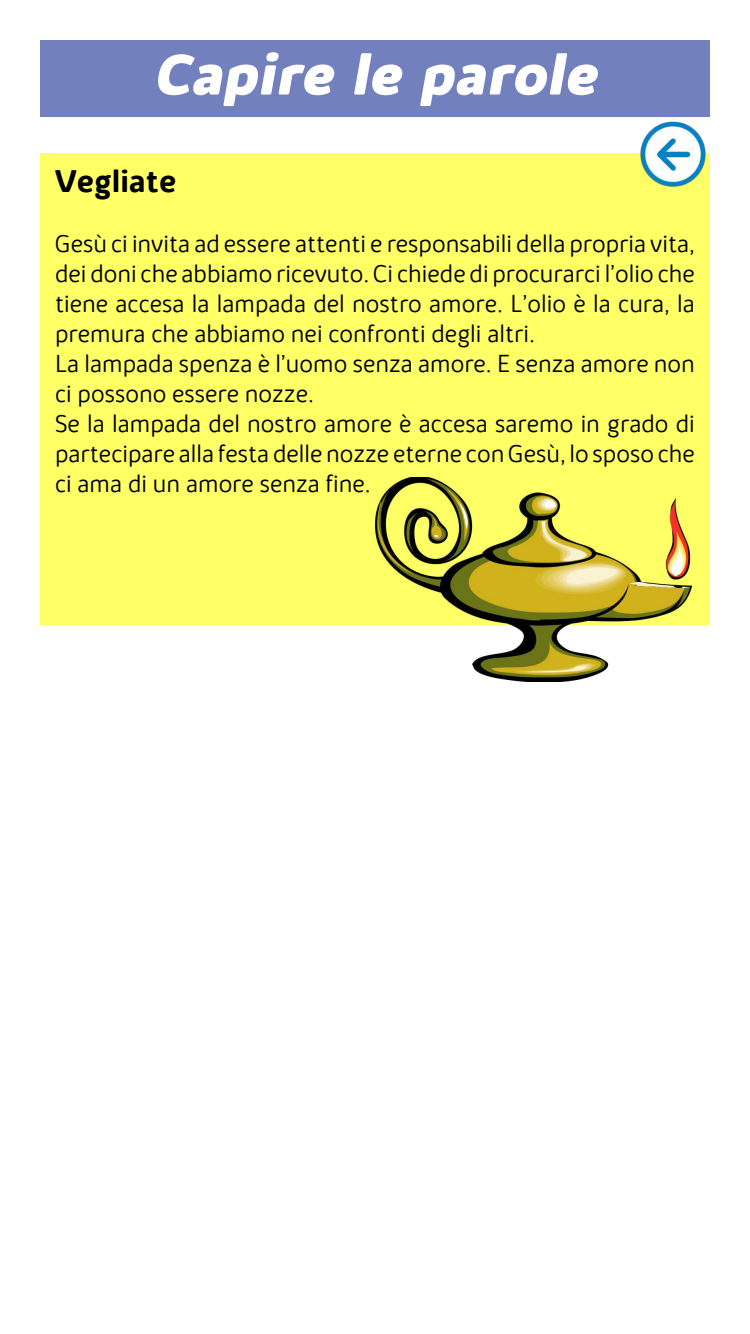
<style>
.page{position:relative;width:750px;height:1334px;background:#fff}
.page>*{position:absolute;margin:0;border:0;box-sizing:border-box;transform-origin:0 0}
.t1{font:italic 700 expanded 58.1px "Kabrio Alternate";color:#fff}
.t2{font:700 32px "Kabrio Alternate";color:#000}
.t3{font:300 25px/30px "Kabrio Alternate";color:#000}
</style>
<div class="page">
<div style="left:40px;top:153px;width:670px;height:472px;background:#ff6"></div>
<div style="left:40px;top:40px;width:670px;height:77px;background:#7281be"></div>
<img style="left:640px;top:121px;width:66px;height:66px">
<img style="left:375px;top:477px;width:317px;height:205px">
<h1 class="t1" style="left:153px;top:37px;width:445px">Capire le parole</h1>
<p class="t2" style="left:55px;top:161px;width:123px">Vegliate</p>
<p class="t3" style="left:55px;top:229px;width:641px">Gesù ci invita ad essere attenti e responsabili della propria vita, dei doni che abbiamo ricevuto. Ci chiede di procurarci l’olio che tiene accesa la lampada del nostro amore. L’olio è la cura, la premura che abbiamo nei confronti degli altri.<br>La lampada spenza è l’uomo senza amore. E senza amore non ci possono essere nozze.<br>Se la lampada del nostro amore è accesa saremo in grado di partecipare alla festa delle nozze eterne con Gesù, lo sposo che ci ama di un amore senza fine.</p>
</div>
